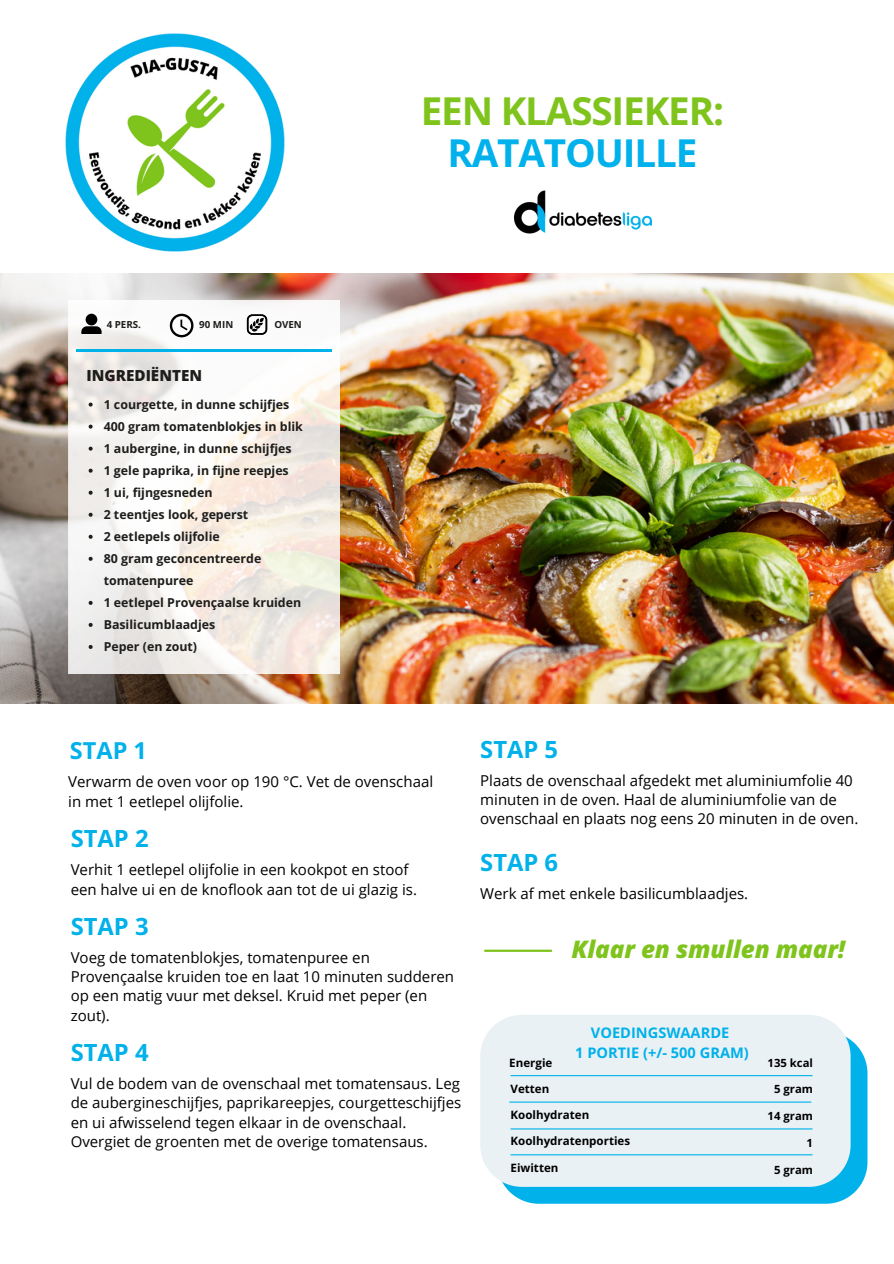
<style>
.page{position:relative;width:894px;height:1264px;background:#fff}
.page>*{position:absolute;margin:0;border:0;box-sizing:border-box;transform-origin:0 0}
.t1{font:700 38.7px "Open Sans Hebrew";letter-spacing:-.03em;color:#7fc41c}
.t2{font:700 38.7px "Open Sans Hebrew";letter-spacing:-.03em;color:#00b1eb}
.t3{font:italic 800 24.3px "Open Sans Hebrew";letter-spacing:-.005em;color:#7fc41c}
.t4{font:700 23.85px "Open Sans Hebrew";color:#00b1ea}
.t5{font:700 23.55px "Open Sans Hebrew";color:#00b1ea}
.t6{font:800 15.3px "Open Sans";color:#1d1d1b}
.t7{font:15px/19.2px "Open Sans";color:#000}
.t8{font:700 14.55px "Open Sans Hebrew";color:#00b1ea}
.t9{font:700 12.45px/22px "Open Sans Hebrew";color:#1d1d1b}
.t10{font:700 11.55px "Open Sans Hebrew";color:#000}
.t11{font:700 11.4px "Open Sans Hebrew";color:#000}
.t12{font:700 9.75px "Open Sans Hebrew";color:#1d1d1b}
</style>
<div class="page">
<img style="left:0;top:274px;width:893px;height:430px">
<img style="left:514px;top:190px;width:137px;height:44px">
<img style="left:65px;top:33px;width:220px;height:219px">
<svg style="left:504px;top:1039px;width:363px;height:164px;background:#1cb9eb"></svg>
<div style="left:480px;top:1015px;width:370px;height:171px;background:#eaf1f5"></div>
<hr style="left:510px;top:1075px;width:302px;height:1px;background:#00b1ea">
<hr style="left:509px;top:1101px;width:302px;height:1px;background:#00b1ea">
<hr style="left:510px;top:1128px;width:302px;height:1px;background:#00b1ea">
<hr style="left:510px;top:1154px;width:302px;height:1px;background:#00b1ea">
<img style="left:69px;top:300px;width:270px;height:373px">
<svg style="left:81px;top:314px;width:21px;height:20px"></svg>
<svg style="left:170px;top:314px;width:23px;height:23px"></svg>
<div style="left:247px;top:314px;width:20px;height:21px;border:2px solid #000;border-radius:5px"></div>
<svg style="left:249px;top:318px;width:15px;height:14px"></svg>
<hr style="left:76px;top:349px;width:256px;height:2px;background:#00b1ea">
<svg style="left:89px;top:402px;width:4px;height:4px"></svg>
<svg style="left:89px;top:424px;width:4px;height:4px"></svg>
<svg style="left:89px;top:446px;width:4px;height:4px"></svg>
<svg style="left:89px;top:468px;width:4px;height:4px"></svg>
<svg style="left:89px;top:490px;width:4px;height:4px"></svg>
<svg style="left:89px;top:512px;width:4px;height:5px"></svg>
<svg style="left:89px;top:535px;width:4px;height:4px"></svg>
<svg style="left:89px;top:557px;width:4px;height:4px"></svg>
<svg style="left:89px;top:601px;width:4px;height:4px"></svg>
<svg style="left:89px;top:623px;width:4px;height:4px"></svg>
<svg style="left:89px;top:645px;width:4px;height:4px"></svg>
<hr style="left:484px;top:949px;width:67px;height:2px;background:#7fc41c">
<p class="t12" style="left:107px;top:317px;width:36px">4 PERS.</p>
<p class="t12" style="left:199px;top:317px;width:35px">90 MIN</p>
<p class="t12" style="left:274px;top:317px;width:29px">OVEN</p>
<p class="t6" style="left:86px;top:365px;width:117px">INGREDIËNTEN</p>
<p class="t9" style="left:104px;top:393px;width:187px">1 courgette, in dunne schijfjes</p>
<p class="t9" style="left:104px;top:415px;width:201px">400 gram tomatenblokjes in blik</p>
<p class="t9" style="left:104px;top:437px;width:189px">1 aubergine, in dunne schijfjes</p>
<p class="t9" style="left:104px;top:459px;width:186px">1 gele paprika, in fijne reepjes</p>
<p class="t9" style="left:104px;top:481px;width:110px">1 ui, fijngesneden</p>
<p class="t9" style="left:104px;top:503px;width:146px">2 teentjes look, geperst</p>
<p class="t9" style="left:104px;top:525px;width:118px">2 eetlepels olijfolie</p>
<p class="t9" style="left:104px;top:547px;width:159px">80 gram geconcentreerde tomatenpuree</p>
<p class="t9" style="left:104px;top:591px;width:199px">1 eetlepel Provençaalse kruiden</p>
<p class="t9" style="left:104px;top:613px;width:113px">Basilicumblaadjes</p>
<p class="t9" style="left:104px;top:635px;width:95px">Peper (en zout)</p>
<p class="t1" style="left:420px;top:83px;width:305px">EEN KLASSIEKER:</p>
<p class="t2" style="left:447px;top:126px;width:251px">RATATOUILLE</p>
<p class="t5" style="left:70px;top:734px;width:78px">STAP 1</p>
<p class="t7" style="left:68px;top:772px;width:366px">Verwarm de oven voor op 190 °C. Vet de ovenschaal in met 1 eetlepel olijfolie.</p>
<p class="t4" style="left:71px;top:821px;width:79px">STAP 2</p>
<p class="t7" style="left:71px;top:860px;width:348px">Verhit 1 eetlepel olijfolie in een kookpot en stoof een halve ui en de knoflook aan tot de ui glazig is.</p>
<p class="t4" style="left:71px;top:909px;width:79px">STAP 3</p>
<p class="t7" style="left:71px;top:947px;width:385px">Voeg de tomatenblokjes, tomatenpuree en Provençaalse kruiden toe en laat 10 minuten sudderen op een matig vuur met deksel. Kruid met peper (en zout).</p>
<p class="t4" style="left:71px;top:1035px;width:79px">STAP 4</p>
<p class="t7" style="left:71px;top:1073px;width:392px">Vul de bodem van de ovenschaal met tomatensaus. Leg de aubergineschijfjes, paprikareepjes, courgetteschijfjes en ui afwisselend tegen elkaar in de ovenschaal.<br>Overgiet de groenten met de overige tomatensaus.</p>
<p class="t4" style="left:480px;top:732px;width:79px">STAP 5</p>
<p class="t7" style="left:480px;top:770px;width:379px">Plaats de ovenschaal afgedekt met aluminiumfolie 40 minuten in de oven. Haal de aluminiumfolie van de ovenschaal en plaats nog eens 20 minuten in de oven.</p>
<p class="t4" style="left:480px;top:845px;width:79px">STAP 6</p>
<p class="t7" style="left:480px;top:883px;width:269px">Werk af met enkele basilicumblaadjes.</p>
<p class="t3" style="left:571px;top:932px;width:275px">Klaar en smullen maar!</p>
<p class="t8" style="left:590px;top:1022px;width:140px">VOEDINGSWAARDE</p>
<p class="t8" style="left:575px;top:1042px;width:175px">1 PORTIE (+/- 500 GRAM)</p>
<p class="t10" style="left:509px;top:1054px;width:45px">Energie</p>
<p class="t11" style="left:767px;top:1054px;width:47px">135 kcal</p>
<p class="t10" style="left:510px;top:1080px;width:40px">Vetten</p>
<p class="t11" style="left:773px;top:1080px;width:40px">5 gram</p>
<p class="t10" style="left:510px;top:1106px;width:80px">Koolhydraten</p>
<p class="t11" style="left:767px;top:1107px;width:47px">14 gram</p>
<p class="t10" style="left:510px;top:1133px;width:121px">Koolhydratenporties</p>
<p class="t11" style="left:806px;top:1134px;width:8px">1</p>
<p class="t10" style="left:510px;top:1159px;width:49px">Eiwitten</p>
<p class="t11" style="left:773px;top:1161px;width:40px">5 gram</p>
</div>
